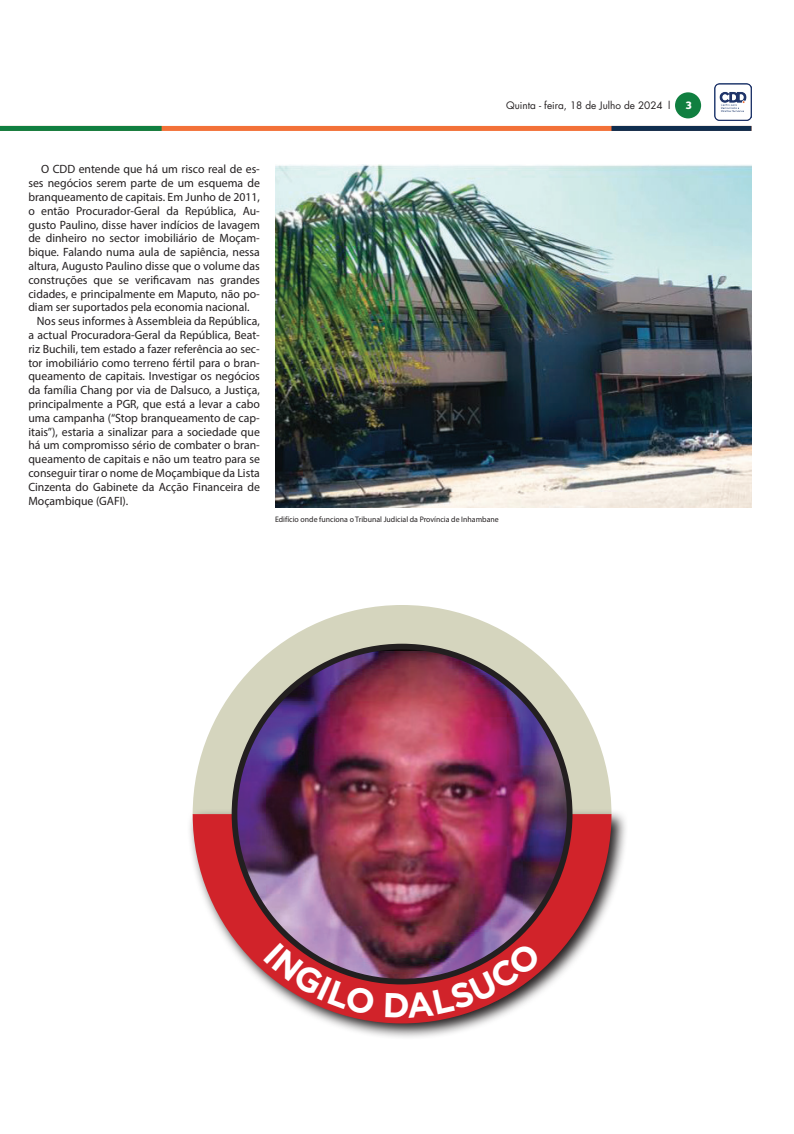
<style>
.page{position:relative;width:794px;height:1134px;background:#fff}
.page>*{position:absolute;margin:0;border:0;box-sizing:border-box;transform-origin:0 0}
.t1{font:12px "Myriad Pro";color:#231f20}
.t2{font:10px "Futura LT";color:#231f20}
.t3{font:700 10px "Popular";color:#fff}
.t4{font:8px "Myriad Pro";color:#231f20}
</style>
<div class="page">
<div style="left:0;top:126px;width:751px;height:5px;background:#f37138"></div>
<div style="left:0;top:126px;width:162px;height:5px;background:#107f40"></div>
<div style="left:611px;top:126px;width:140px;height:5px;background:#102e4f"></div>
<div style="left:675px;top:92px;width:26px;height:26px;background:#107f40;border-radius:50%"></div>
<img style="left:714px;top:84px;width:37px;height:36px">
<img style="left:275px;top:164px;width:476px;height:343px">
<svg style="left:193px;top:605px;width:418px;height:204px;fill:#d5d5be"></svg>
<svg style="left:190px;top:809px;width:436px;height:229px"></svg>
<svg style="left:193px;top:814px;width:418px;height:209px"></svg>
<img style="left:234px;top:646px;width:335px;height:336px;border-radius:168px">
<svg style="left:263px;top:943px;width:113px;height:72px;background:#be5562"></svg>
<svg style="left:385px;top:941px;width:157px;height:76px;background:#a23b49"></svg>
<p class="t2" style="left:506px;top:99px;width:166px">Quinta - feira, 18 de Julho de 2024 l</p>
<p class="t3" style="left:685px;top:98px;width:7px">3</p>
<p class="t1" style="left:41px;top:162px;width:220px">O CDD entende que há um risco real de es-</p>
<p class="t1" style="left:28px;top:176px;width:233px">ses negócios serem parte de um esquema de</p>
<p class="t1" style="left:28px;top:190px;width:233px">branqueamento de capitais. Em Junho de 2011,</p>
<p class="t1" style="left:28px;top:203px;width:233px">o então Procurador-Geral da República, Au-</p>
<p class="t1" style="left:28px;top:217px;width:233px">gusto Paulino, disse haver indícios de lavagem</p>
<p class="t1" style="left:28px;top:231px;width:233px">de dinheiro no sector imobiliário de Moçam-</p>
<p class="t1" style="left:28px;top:245px;width:233px">bique. Falando numa aula de sapiência, nessa</p>
<p class="t1" style="left:28px;top:259px;width:233px">altura, Augusto Paulino disse que o volume das</p>
<p class="t1" style="left:28px;top:272px;width:233px">construções que se verificavam nas grandes</p>
<p class="t1" style="left:28px;top:286px;width:233px">cidades, e principalmente em Maputo, não po-</p>
<p class="t1" style="left:28px;top:300px;width:223px">diam ser suportados pela economia nacional.</p>
<p class="t1" style="left:37px;top:314px;width:224px">Nos seus informes à Assembleia da República,</p>
<p class="t1" style="left:28px;top:328px;width:233px">a actual Procuradora-Geral da República, Beat-</p>
<p class="t1" style="left:28px;top:341px;width:233px">riz Buchili, tem estado a fazer referência ao sec-</p>
<p class="t1" style="left:28px;top:355px;width:233px">tor imobiliário como terreno fértil para o bran-</p>
<p class="t1" style="left:28px;top:369px;width:233px">queamento de capitais. Investigar os negócios</p>
<p class="t1" style="left:28px;top:383px;width:233px">da família Chang por via de Dalsuco, a Justiça,</p>
<p class="t1" style="left:28px;top:397px;width:233px">principalmente a PGR, que está a levar a cabo</p>
<p class="t1" style="left:28px;top:410px;width:233px">uma campanha (“Stop branqueamento de cap-</p>
<p class="t1" style="left:28px;top:424px;width:233px">itais”), estaria a sinalizar para a sociedade que</p>
<p class="t1" style="left:28px;top:438px;width:233px">há um compromisso sério de combater o bran-</p>
<p class="t1" style="left:28px;top:452px;width:233px">queamento de capitais e não um teatro para se</p>
<p class="t1" style="left:28px;top:466px;width:233px">conseguir tirar o nome de Moçambique da Lista</p>
<p class="t1" style="left:28px;top:479px;width:233px">Cinzenta do Gabinete da Acção Financeira de</p>
<p class="t1" style="left:28px;top:493px;width:101px">Moçambique (GAFI).</p>
<p class="t4" style="left:275px;top:514px;width:225px">Edifício onde funciona o Tribunal Judicial da Província de Inhambane</p>
</div>
